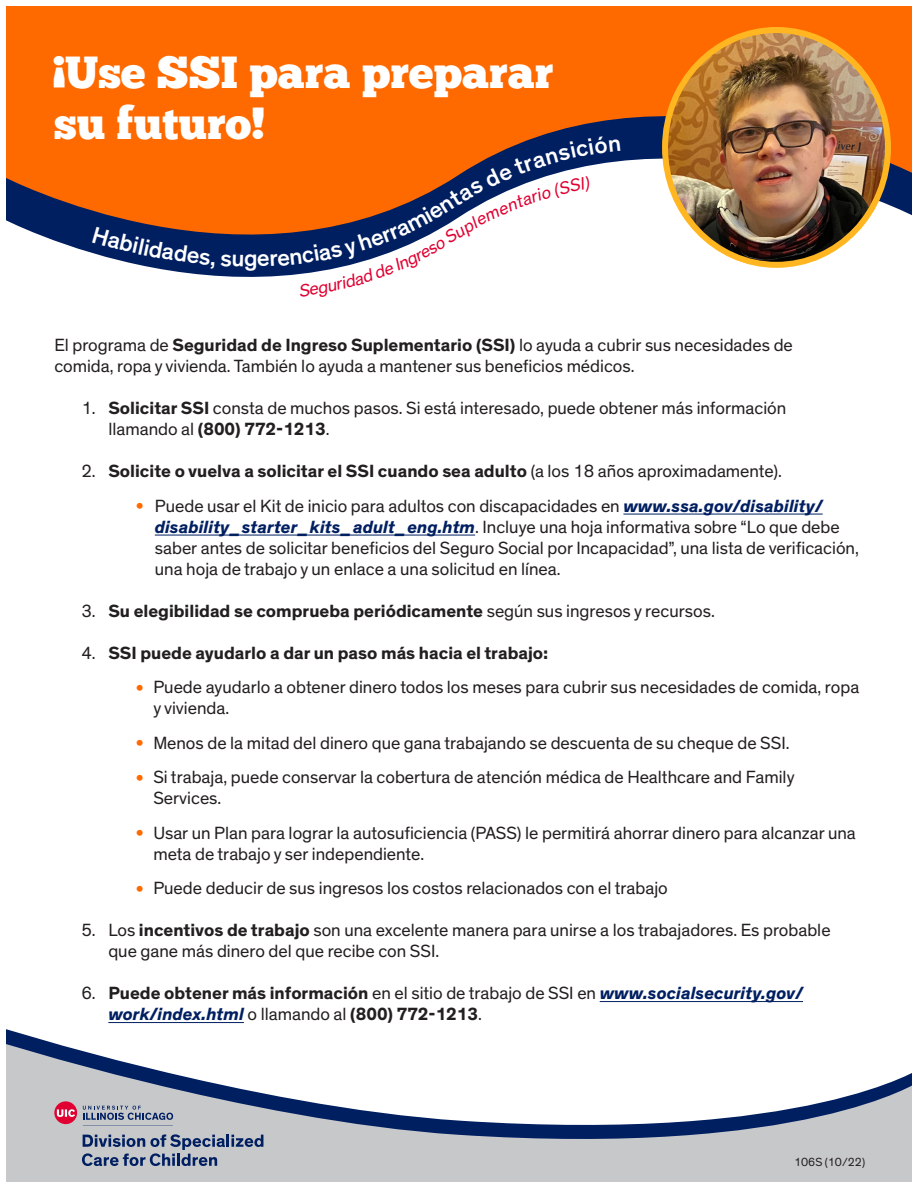
<style>
.page{position:relative;width:918px;height:1188px;background:#fff}
.page>*{position:absolute;margin:0;border:0;box-sizing:border-box;transform-origin:0 0}
.t1{font:45px/51px "Chunk Five";color:#fff}
.t2{font:500 24px "Theinhardt";color:#fff}
.t3{font:18px/21px "Theinhardt";color:#231f20}
.t4{font:700 18px "Theinhardt";color:#231f20}
.t5{font:12px "Theinhardt";color:#231f20}
.s1{font-weight:700}
.s2{font-weight:400}
.s3{font-size:21px;color:#ff6a00}
.s4{font-weight:700;font-style:italic;color:#001f61}
</style>
<div class="page">
<svg style="left:7px;top:7px;width:904px;height:270px;background:#ed7420"></svg>
<img style="left:665px;top:30px;width:223px;height:235px">
<div style="left:662px;top:27px;width:229px;height:241px;border:6px solid #ffb620;border-radius:50%"></div>
<svg style="left:7px;top:1041px;width:904px;height:140px"></svg>
<hr style="left:83px;top:1125px;width:90px;height:1px;background:#001f61">
<svg style="left:83px;top:1106px;width:90px;height:14px"></svg>
<svg style="left:54px;top:1101px;width:23px;height:23px"></svg>
<svg style="left:82px;top:1134px;width:181px;height:32px;background:#8d97ab"></svg>
<hr style="left:623px;top:514px;width:200px;height:1px;background:#001f61">
<hr style="left:155px;top:535px;width:320px;height:1px;background:#001f61">
<hr style="left:600px;top:1001px;width:203px;height:1px;background:#001f61">
<hr style="left:108px;top:1022px;width:136px;height:1px;background:#001f61">
<svg style="left:92px;top:226px;width:123px;height:43px;background:#24376b"></svg>
<svg style="left:221px;top:254px;width:22px;height:13px"></svg>
<svg style="left:258px;top:136px;width:363px;height:141px"></svg>
<svg style="left:54px;top:56px;width:11px;height:32px"></svg>
<p class="t1" style="left:54px;top:47px;width:501px">Use SSI para preparar su futuro!</p>
<h2 class="t2" style="left:244px;top:244px;width:15px">g</h2>
<p class="t3" style="left:54px;top:335px;width:740px">El programa de <span class="s1">Seguridad de Ingreso Suplementario (SSI)</span> lo ayuda a cubrir sus necesidades de comida, ropa y vivienda. También lo ayuda a mantener sus beneficios médicos.</p>
<p class="t3" style="left:81px;top:398px;width:706px">1. <span class="s1">Solicitar SSI</span> consta de muchos pasos. Si está interesado, puede obtener más información</p>
<p class="t4" style="left:108px;top:418px;width:223px"><span class="s2">llamando al</span> (800) 772-1213<span class="s2">.</span></p>
<p class="t4" style="left:81px;top:460px;width:702px"><span class="s2">2.</span> Solicite o vuelva a solicitar el SSI cuando sea adulto <span class="s2">(a los 18 años aproximadamente).</span></p>
<p class="t3" style="left:155px;top:496px;width:706px;text-indent:-20px"><span class="s3">•</span> Puede usar el Kit de inicio para adultos con discapacidades en <span class="s4">www.ssa.gov/disability/ disability_starter_kits_adult_eng.htm</span>. Incluye una hoja informativa sobre “Lo que debe saber antes de solicitar beneficios del Seguro Social por Incapacidad”, una lista de verificación, una hoja de trabajo y un enlace a una solicitud en línea.</p>
<p class="t4" style="left:81px;top:600px;width:635px"><span class="s2">3.</span> Su elegibilidad se comprueba periódicamente <span class="s2">según sus ingresos y recursos.</span></p>
<p class="t4" style="left:81px;top:642px;width:469px"><span class="s2">4.</span> SSI puede ayudarlo a dar un paso más hacia el trabajo:</p>
<p class="t3" style="left:153px;top:677px;width:707px;text-indent:-18px"><span class="s3">•</span> Puede ayudarlo a obtener dinero todos los meses para cubrir sus necesidades de comida, ropa y vivienda.</p>
<p class="t3" style="left:135px;top:733px;width:656px"><span class="s3">•</span> Menos de la mitad del dinero que gana trabajando se descuenta de su cheque de SSI.</p>
<p class="t3" style="left:153px;top:767px;width:643px;text-indent:-18px"><span class="s3">•</span> Si trabaja, puede conservar la cobertura de atención médica de Healthcare and Family<br>Services.</p>
<p class="t3" style="left:153px;top:823px;width:704px;text-indent:-18px"><span class="s3">•</span> Usar un Plan para lograr la autosuficiencia (PASS) le permitirá ahorrar dinero para alcanzar una meta de trabajo y ser independiente.</p>
<p class="t3" style="left:135px;top:878px;width:534px"><span class="s3">•</span> Puede deducir de sus ingresos los costos relacionados con el trabajo</p>
<p class="t3" style="left:108px;top:920px;width:724px;text-indent:-27px">5. Los <span class="s1">incentivos de trabajo</span> son una excelente manera para unirse a los trabajadores. Es probable que gane más dinero del que recibe con SSI.</p>
<p class="t3" style="left:108px;top:983px;width:696px;text-indent:-27px">6. <span class="s1">Puede obtener más información</span> en el sitio de trabajo de SSI en <span class="s4">www.socialsecurity.gov/ work/index.html</span> o llamando al <span class="s1">(800) 772-1213</span>.</p>
<p class="t5" style="left:794px;top:1155px;width:72px">106S (10/22)</p>
</div>
